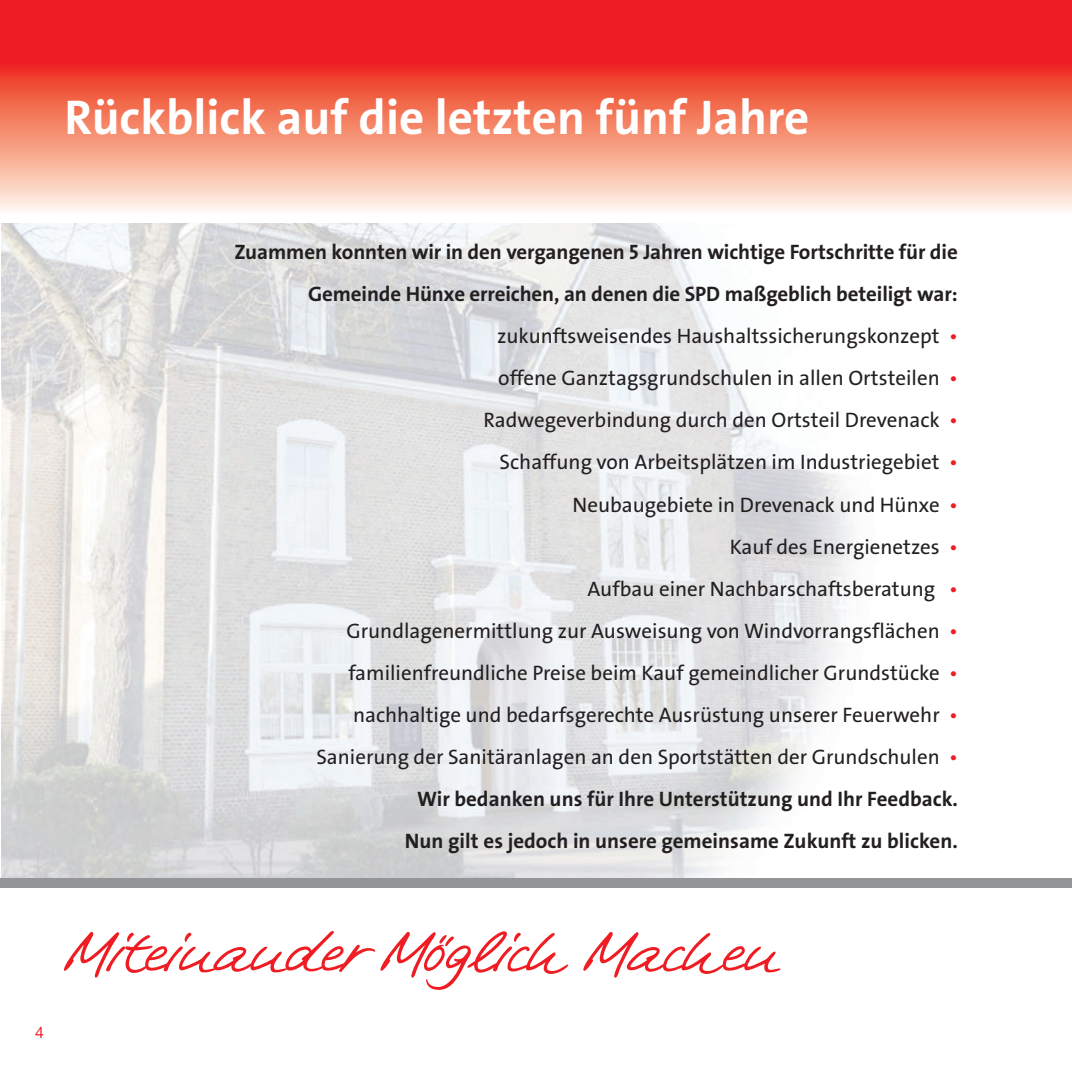
<style>
.page{position:relative;width:1072px;height:1072px;background:#fff}
.page>*{position:absolute;margin:0;border:0;box-sizing:border-box;transform-origin:0 0}
.t1{font:52.5px "Tommi Handwriting";color:#ee1d23}
.t2{font:700 49px "SPD2002 The Sans";color:#fff}
.t3{font:21px/42px "SPD2002 The Sans";color:#231f20;text-align:right}
.t4{font:15.75px "Helvetica Neue";color:#ee1d23}
.s1{font-weight:700}
.s2{color:#ee1d23}
</style>
<div class="page">
<img style="left:2px;top:223px;width:851px;height:655px">
<div style="left:0;top:0;width:1071px;height:67px;background:#ee1d23"></div>
<div style="left:0;top:878px;width:1071px;height:10px;background:#939598"></div>
<div style="left:0;top:64px;width:1071px;height:149px;background:linear-gradient(to bottom,#ed3016,#fffae7)"></div>
<svg style="left:630px;top:245px;width:8px;height:14px"></svg>
<p class="t2" style="left:64px;top:98px;width:746px">Rückblick auf die letzten fünf Jahre</p>
<p class="t3" style="left:234px;top:233px;width:725px"><span class="s1">Zuammen konnten wir in den vergangenen Jahren wichtige Fortschritte für die Gemeinde Hünxe erreichen, an denen die SPD maßgeblich beteiligt war: </span>zukunftsweisendes Haushaltssicherungskonzept <span class="s2">•<br></span>offene Ganztagsgrundschulen in allen Ortsteilen <span class="s2">•<br></span>Radwegeverbindung durch den Ortsteil Drevenack <span class="s2">•<br></span>Schaffung von Arbeitsplätzen im Industriegebiet <span class="s2">•<br></span>Neubaugebiete in Drevenack und Hünxe <span class="s2">•<br></span>Kauf des Energienetzes <span class="s2">•<br></span>Aufbau einer Nachbarschaftsberatung <span class="s2">•<br></span>Grundlagenermittlung zur Ausweisung von Windvorrangsflächen <span class="s2">• </span>familienfreundliche Preise beim Kauf gemeindlicher Grundstücke <span class="s2">•<br></span>nachhaltige und bedarfsgerechte Ausrüstung unserer Feuerwehr <span class="s2">•<br></span>Sanierung der Sanitäranlagen an den Sportstätten der Grundschulen <span class="s2">•<br></span><span class="s1">Wir bedanken uns für Ihre Unterstützung und Ihr Feedback.<br>Nun gilt es jedoch in unsere gemeinsame Zukunft zu blicken.</span></p>
<p class="t4" style="left:35px;top:1026px;width:10px">4</p>
<p class="t1" style="left:64px;top:930px;width:714px">Miteinander Möglich Machen</p>
</div>
